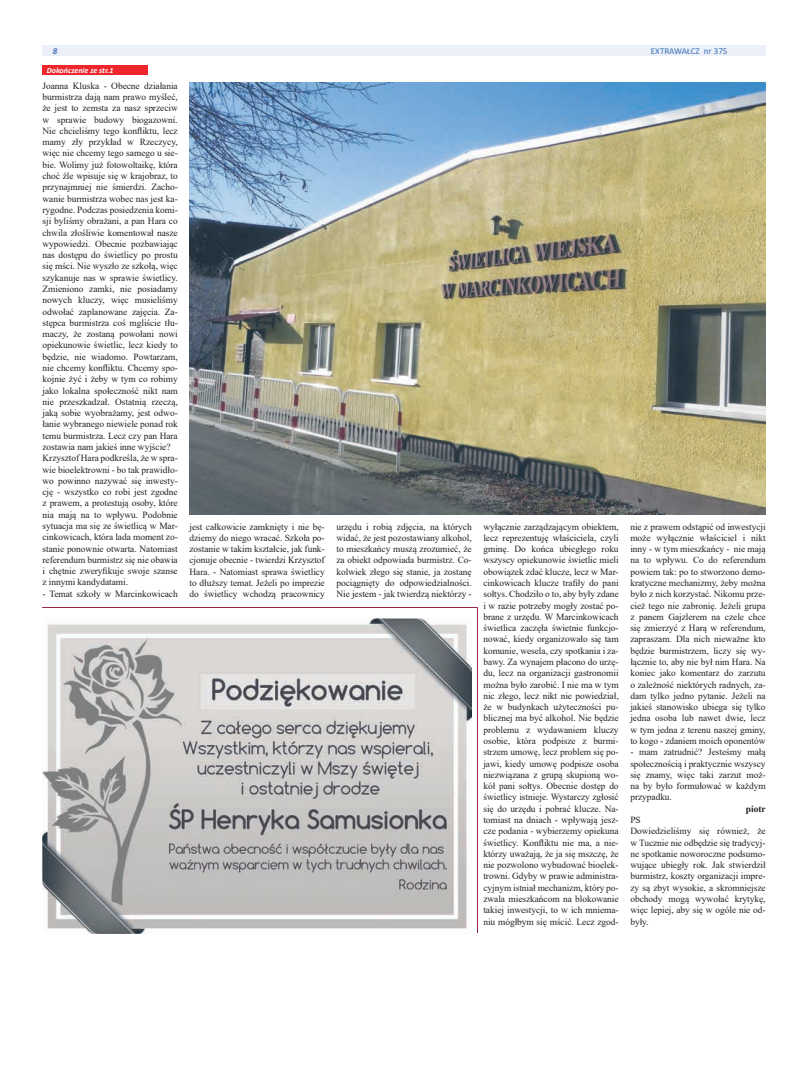
<style>
.page{position:relative;width:794px;height:1092px;background:#fff}
.page>*{position:absolute;margin:0;border:0;box-sizing:border-box;transform-origin:0 0}
.t1{font:9.4px/11.3px "Times New Roman";letter-spacing:-.005em;color:#231f20;text-align:justify}
.t2{font:700 9.4px "Times New Roman";letter-spacing:-.005em;color:#231f20}
.t3{font:9px "Calibri";color:#3d72b6}
.t4{font:italic 700 9px "Calibri";color:#4d75bb}
.t5{font:italic 700 8px "Calibri";color:#fff}
</style>
<div class="page">
<div style="left:43px;top:45px;width:722px;height:11px;background:#eaeff8"></div>
<img style="left:43px;top:618px;width:429px;height:315px">
<hr style="left:43px;top:607px;width:434px;height:1px;background:#a02540">
<hr style="left:477px;top:607px;width:1px;height:326px;background:#a02540">
<div style="left:43px;top:66px;width:105px;height:9px;background:#ee262c"></div>
<img style="left:189px;top:82px;width:576px;height:432px">
<p class="t4" style="left:53px;top:44px;width:6px">8</p>
<p class="t3" style="left:651px;top:44px;width:78px">EXTRAWAŁCZ nr 375</p>
<p class="t5" style="left:47px;top:64px;width:68px">Dokończenie ze str.1</p>
<p class="t1" style="left:43px;top:80px;width:137px;text-align:left">Joanna Kluska - Obecne działania burmistrza dają nam prawo myśleć, że jest to zemsta za nasz sprzeciw w sprawie budowy biogazowni.<br>Nie chcieliśmy tego konfliktu, lecz mamy zły przykład w Rzeczycy, więc nie chcemy tego samego u sie&shy;bie. Wolimy już fotowoltaikę, która choć źle wpisuje się w krajobraz, to przynajmniej nie śmierdzi. Zacho&shy;wanie burmistrza wobec nas jest ka&shy;rygodne. Podczas posiedzenia komi&shy;sji byliśmy obrażani, a pan Hara co chwila złośliwie komentował nasze wypowiedzi. Obecnie pozbawiając nas dostępu do świetlicy po prostu się mści. Nie wyszło ze szkołą, więc szykanuje nas w sprawie świetlicy.<br>Zmieniono zamki, nie posiadamy nowych kluczy, więc musieliśmy odwołać zaplanowane zajęcia. Za&shy;stępca burmistrza coś mgliście tłu&shy;maczy, że zostaną powołani nowi opiekunowie świetlic, lecz kiedy to będzie, nie wiadomo. Powtarzam, nie chcemy konfliktu. Chcemy spo&shy;kojnie żyć i żeby w tym co robimy jako lokalna społeczność nikt nam nie przeszkadzał. Ostatnią rzeczą, jaką sobie wyobrażamy, jest odwo&shy;łanie wybranego niewiele ponad rok temu burmistrza. Lecz czy pan Hara zostawia nam jakieś inne wyjście?<br>Krzysztof Hara podkreśla, że w spra&shy;wie bioelektrowni - bo tak prawidło&shy;wo powinno nazywać się inwesty&shy;cję - wszystko co robi jest zgodne z prawem, a protestują osoby, które nia mają na to wpływu. Podobnie sytuacja ma się ze świetlicą w Mar&shy;cinkowicach, która lada moment zo&shy;stanie ponownie otwarta. Natomiast referendum burmistrz się nie obawia i chętnie zweryfikuje swoje szanse z innymi kandydatami.</p>
<p class="t1" style="left:43px;top:587px;width:137px">- Temat szkoły w Marcinkowicach</p>
<p class="t1" style="left:189px;top:520px;width:137px">jest całkowicie zamknięty i nie bę&shy;dziemy do niego wracać. Szkoła po&shy;zostanie w takim kształcie, jak funk&shy;cjonuje obecnie - twierdzi Krzysztof Hara. - Natomiast sprawa świetlicy to dłuższy temat. Jeżeli po imprezie do świetlicy wchodzą pracownicy</p>
<p class="t1" style="left:336px;top:520px;width:137px">urzędu i robią zdjęcia, na których widać, że jest pozostawiany alkohol, to mieszkańcy muszą zrozumieć, że za obiekt odpowiada burmistrz. Co&shy;kolwiek złego się stanie, ja zostanę pociągnięty do odpowiedzialności.<br>Nie jestem - jak twierdzą niektórzy -</p>
<p class="t1" style="left:483px;top:520px;width:137px">wyłącznie zarządzającym obiektem, lecz reprezentuję właściciela, czyli gminę. Do końca ubiegłego roku wszyscy opiekunowie świetlic mieli obowiązek zdać klucze, lecz w Mar&shy;cinkowicach klucze trafiły do pani sołtys. Chodziło o to, aby były zdane i w razie potrzeby mogły zostać po&shy;brane z urzędu. W Marcinkowicach świetlica zaczęła świetnie funkcjo&shy;nować, kiedy organizowało się tam komunie, wesela, czy spotkania i za&shy;bawy. Za wynajem płacono do urzę&shy;du, lecz na organizacji gastronomii można było zarobić. I nie ma w tym nic złego, lecz nikt nie powiedział, że w budynkach użyteczności pu&shy;blicznej ma być alkohol. Nie będzie problemu z wydawaniem kluczy osobie, która podpisze z burmi&shy;strzem umowę, lecz problem się po&shy;jawi, kiedy umowę podpisze osoba niezwiązana z grupą skupioną wo&shy;kół pani sołtys. Obecnie dostęp do świetlicy istnieje. Wystarczy zgłosić się do urzędu i pobrać klucze. Na&shy;tomiast na dniach - wpływają jesz&shy;cze podania - wybierzemy opiekuna świetlicy. Konfliktu nie ma, a nie&shy;którzy uważają, że ja się mszczę, że nie pozwolono wybudować bioelek&shy;trowni. Gdyby w prawie administra&shy;cyjnym istniał mechanizm, który po&shy;zwala mieszkańcom na blokowanie takiej inwestycji, to w ich mniema&shy;niu mógłbym się mścić. Lecz zgod-</p>
<p class="t1" style="left:630px;top:520px;width:137px">nie z prawem odstąpić od inwestycji może wyłącznie właściciel i nikt inny - w tym mieszkańcy - nie mają na to wpływu. Co do referendum powiem tak: po to stworzono demo&shy;kratyczne mechanizmy, żeby można było z nich korzystać. Nikomu prze&shy;cież tego nie zabronię. Jeżeli grupa z panem Gajzlerem na czele chce się zmierzyć z Harą w referendum, zapraszam. Dla nich nieważne kto będzie burmistrzem, liczy się wy&shy;łącznie to, aby nie był nim Hara. Na koniec jako komentarz do zarzutu o zależność niektórych radnych, za&shy;dam tylko jedno pytanie. Jeżeli na jakieś stanowisko ubiega się tylko jedna osoba lub nawet dwie, lecz w tym jedna z terenu naszej gminy, to kogo - zdaniem moich oponentów</p>
<p class="t1" style="left:630px;top:746px;width:137px">- mam zatrudnić? Jesteśmy małą społecznością i praktycznie wszyscy się znamy, więc taki zarzut moż&shy;na by było formułować w każdym przypadku.</p>
<p class="t2" style="left:746px;top:801px;width:21px">piotr</p>
<p class="t1" style="left:630px;top:813px;width:137px;text-align:left">PS<br>Dowiedzieliśmy się również, że w Tucznie nie odbędzie się tradycyj&shy;ne spotkanie noworoczne podsumo&shy;wujące ubiegły rok. Jak stwierdził burmistrz, koszty organizacji impre&shy;zy są zbyt wysokie, a skromniejsze obchody mogą wywołać krytykę, więc lepiej, aby się w ogóle nie od&shy;były.</p>
</div>
